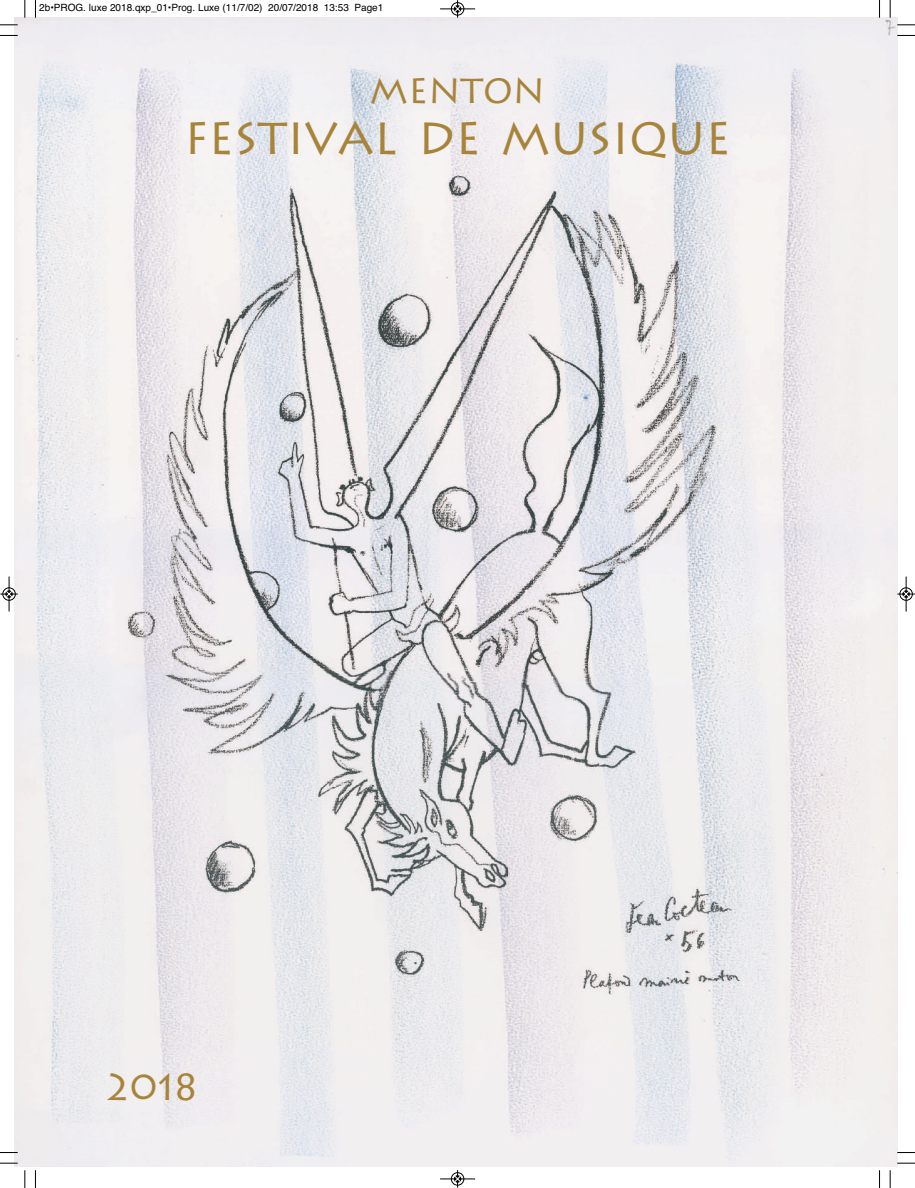
<style>
.page{position:relative;width:915px;height:1188px;background:#fff}
.page>*{position:absolute;margin:0;border:0;box-sizing:border-box;transform-origin:0 0}
.t1{font:45px "Lithos";color:#a7843a}
.t2{font:37.5px "Lithos";color:#a7843a}
.t3{font:35px "Lithos";color:#a7843a}
.t4{font:10px "Helvetica";color:#000}
</style>
<div class="page">
<img style="left:14px;top:18px;width:882px;height:1148px">
<svg style="left:35px;top:0;width:1px;height:18px"></svg>
<svg style="left:0;top:35px;width:18px;height:1px"></svg>
<svg style="left:878px;top:0;width:2px;height:18px"></svg>
<svg style="left:896px;top:35px;width:18px;height:1px"></svg>
<svg style="left:35px;top:1170px;width:1px;height:17px"></svg>
<svg style="left:879px;top:1170px;width:1px;height:17px"></svg>
<svg style="left:24px;top:0;width:2px;height:18px"></svg>
<svg style="left:0;top:24px;width:18px;height:2px"></svg>
<svg style="left:889px;top:0;width:1px;height:18px"></svg>
<svg style="left:896px;top:24px;width:18px;height:2px"></svg>
<svg style="left:24px;top:1170px;width:2px;height:17px"></svg>
<svg style="left:0;top:1162px;width:18px;height:1px"></svg>
<svg style="left:889px;top:1170px;width:1px;height:17px"></svg>
<svg style="left:896px;top:1162px;width:18px;height:1px"></svg>
<div style="left:451px;top:2px;width:13px;height:14px;border:1px solid #fff;border-radius:50%"></div>
<hr style="left:440px;top:9px;width:35px;height:1px;background:#000">
<div style="left:451px;top:2px;width:13px;height:13px;border:1px solid #000;border-radius:50%"></div>
<svg style="left:454px;top:0;width:6px;height:18px"></svg>
<div style="left:451px;top:1171px;width:13px;height:14px;border:1px solid #fff;border-radius:50%"></div>
<hr style="left:440px;top:1178px;width:35px;height:1px;background:#000">
<div style="left:451px;top:1172px;width:13px;height:12px;border:1px solid #000;border-radius:50%"></div>
<svg style="left:454px;top:1170px;width:6px;height:17px"></svg>
<div style="left:2px;top:587px;width:14px;height:13px;border:1px solid #fff;border-radius:50%"></div>
<hr style="left:9px;top:576px;width:1px;height:35px;background:#000">
<div style="left:3px;top:587px;width:12px;height:13px;border:1px solid #000;border-radius:50%"></div>
<svg style="left:0;top:590px;width:18px;height:7px"></svg>
<hr style="left:905px;top:576px;width:1px;height:35px;background:#000">
<div style="left:899px;top:587px;width:13px;height:13px;border:1px solid #000;border-radius:50%"></div>
<svg style="left:897px;top:590px;width:17px;height:7px"></svg>
<p class="t4" style="left:39px;top:2px;width:345px">2b•PROG. luxe 2018.qxp_01•Prog. Luxe (11/7/02) 20/07/2018 13:53 Page1</p>
<h3 class="t3" style="left:370px;top:71px;width:176px">MENTON</h3>
<h1 class="t1" style="left:184px;top:112px;width:548px">FESTIVAL DE MUSIQUE</h1>
<h2 class="t2" style="left:108px;top:1064px;width:91px">2018</h2>
</div>
